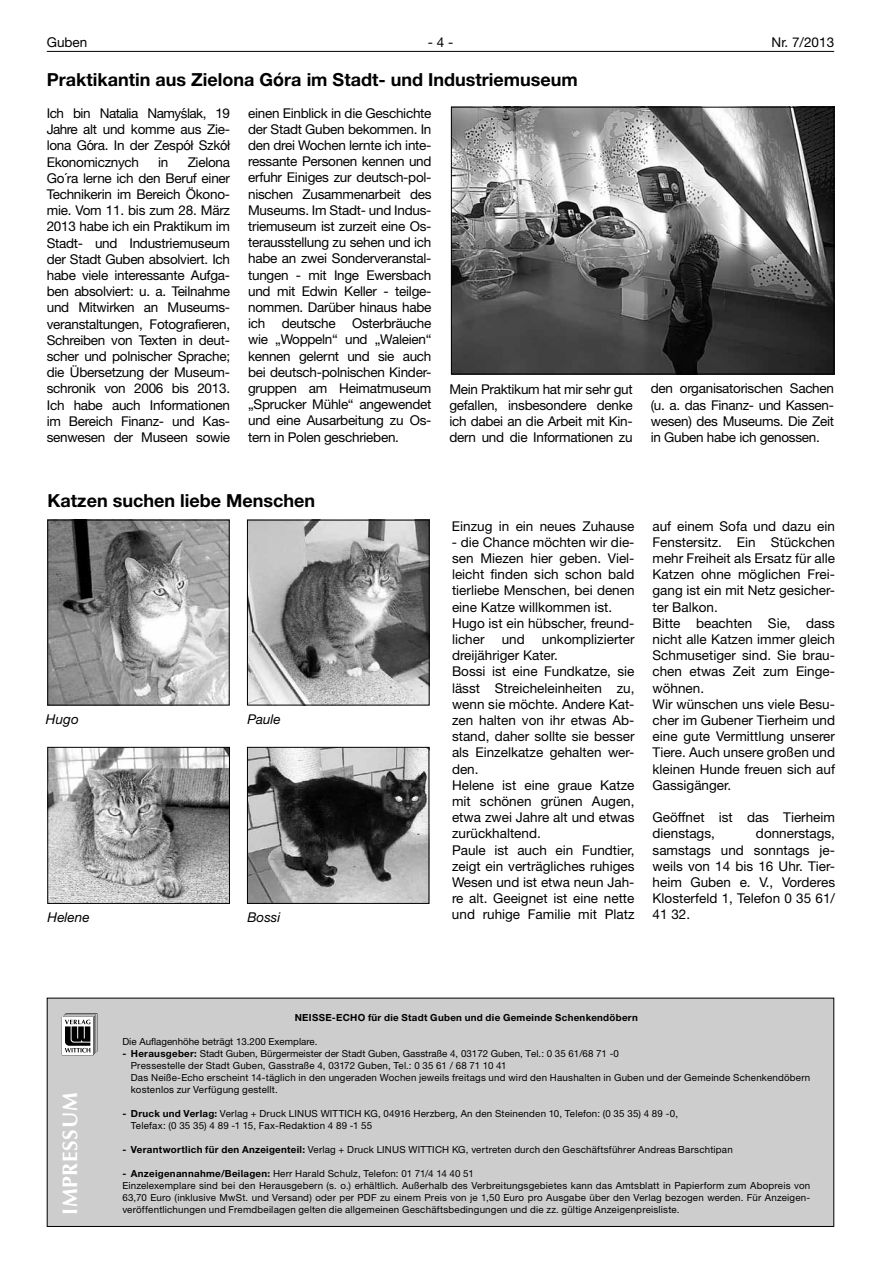
<style>
.page{position:relative;width:881px;height:1263px;background:#fff}
.page>*{position:absolute;margin:0;border:0;box-sizing:border-box;transform-origin:0 0}
.t1{font:700 21px "Optima LT";letter-spacing:.035em;color:#fff}
.t2{font:700 18px "Helvetica Neue LT";color:#000}
.t3{font:13.5px/16.2px "Helvetica Neue LT";color:#000;text-align:justify}
.t4{font:13.5px/16.2px "Helvetica Neue LT";letter-spacing:-.02em;color:#000}
.t5{font:italic 13.5px "Helvetica Neue LT";color:#000}
.t6{font:9.75px/12px "Helvetica Neue LT";letter-spacing:.02em;color:#000}
.t7{font:700 9.75px "Helvetica Neue LT";letter-spacing:.03em;color:#000}
.t8{font:9.75px "Helvetica Neue LT";color:#000}
.s1{font-family:"H Accents"}
.s2{font-weight:700}
</style>
<div class="page">
<hr style="left:47px;top:51px;width:786px;height:1px;background:#000">
<img style="left:453px;top:109px;width:378px;height:263px">
<div style="left:451px;top:107px;width:382px;height:267px;border:1px solid #000"></div>
<img style="left:50px;top:522px;width:177px;height:181px">
<img style="left:249px;top:749px;width:178px;height:152px">
<div style="left:247px;top:747px;width:182px;height:156px;border:1px solid #000"></div>
<img style="left:50px;top:749px;width:177px;height:152px">
<div style="left:48px;top:747px;width:181px;height:156px;border:1px solid #000"></div>
<img style="left:249px;top:522px;width:178px;height:181px">
<div style="left:247px;top:520px;width:182px;height:185px;border:1px solid #000"></div>
<div style="left:47px;top:998px;width:786px;height:228px;background:#cecdcd"></div>
<div style="left:47px;top:998px;width:786px;height:229px;border:1px solid #000"></div>
<svg style="left:62px;top:1013px;width:35px;height:42px"></svg>
<p class="t3" style="left:47px;top:34px;width:42px">Guben</p>
<p class="t3" style="left:427px;top:34px;width:27px">-4-</p>
<p class="t3" style="left:771px;top:34px;width:64px">Nr. 7/2013</p>
<h2 class="t2" style="left:47px;top:69px;width:532px">Praktikantin aus Zielona G<span class="s1">o´</span>ra im Stadt- und Industriemuseum</h2>
<p class="t4" style="left:47px;top:105px;width:187px">Ich bin Natalia Namy<span class="s1">s´</span>lak, 19<br>Jahre alt und komme aus Zie&shy;lona G<span class="s1">o´</span>ra. In der Zesp<span class="s1">o´Ω</span> Szk<span class="s1">o´Ω<br></span>Ekonomicznych</p>
<p class="t3" style="left:47px;top:153px;width:185px;text-indent:141px">Zielona Go´ra lerne ich den Beruf einer Technikerin im Bereich Ökono&shy;mie. Vom 11. bis zum 28. März 2013 habe ich ein Praktikum im Stadt- und Industriemuseum der Stadt Guben absolviert. Ich habe viele interessante Aufga&shy;ben absolviert: u. a. Teilnahme und Mitwirken an Museums&shy;veranstaltungen, Fotografieren, Schreiben von Texten in deut&shy;scher und polnischer Sprache; die Übersetzung der Museum&shy;schronik von 2006 bis 2013.<br>Ich habe auch Informationen im Bereich Finanz- und Kas&shy;senwesen der Museen sowie</p>
<p class="t3" style="left:158px;top:153px;width:12px">in</p>
<p class="t3" style="left:248px;top:104px;width:185px">einen Einblick in die Geschichte der Stadt Guben bekommen. In den drei Wochen lernte ich inte&shy;ressante Personen kennen und erfuhr Einiges zur deutsch-pol&shy;nischen Zusammenarbeit des Museums. Im Stadt- und Indus&shy;triemuseum ist zurzeit eine Os&shy;terausstellung zu sehen und ich habe an zwei Sonderveranstal&shy;tungen - mit Inge Ewersbach und mit Edwin Keller - teilge&shy;nommen. Darüber hinaus habe ich deutsche Osterbräuche wie „Woppeln“ und „Waleien“ kennen gelernt und sie auch bei deutsch-polnischen Kinder&shy;gruppen am Heimatmuseum „Sprucker Mühle“ angewendet und eine Ausarbeitung zu Os&shy;tern in Polen geschrieben.</p>
<p class="t3" style="left:449px;top:380px;width:185px">Mein Praktikum hat mir sehr gut gefallen, insbesondere denke ich dabei an die Arbeit mit Kin&shy;dern und die Informationen zu</p>
<p class="t3" style="left:650px;top:380px;width:185px">den organisatorischen Sachen (u. a. das Finanz- und Kassen&shy;wesen) des Museums. Die Zeit in Guben habe ich genossen.</p>
<h2 class="t2" style="left:48px;top:490px;width:269px">Katzen suchen liebe Menschen</h2>
<p class="t5" style="left:46px;top:711px;width:34px">Hugo</p>
<p class="t5" style="left:247px;top:711px;width:35px">Paule</p>
<p class="t5" style="left:48px;top:909px;width:43px">Helene</p>
<p class="t5" style="left:247px;top:909px;width:34px">Bossi</p>
<p class="t3" style="left:452px;top:517px;width:184px">Einzug in ein neues Zuhause</p>
<p class="t3" style="left:452px;top:534px;width:184px;text-align:left">- die Chance möchten wir die&shy;sen Miezen hier geben. Viel&shy;leicht finden sich schon bald tierliebe Menschen, bei denen eine Katze willkommen ist.<br>Hugo ist ein hübscher, freund&shy;licher</p>
<p class="t3" style="left:452px;top:631px;width:184px;text-align:left;text-indent:90px">unkomplizierter dreijähriger Kater.<br>Bossi ist eine Fundkatze, sie lässt Streicheleinheiten zu, wenn sie möchte. Andere Kat&shy;zen halten von ihr etwas Ab&shy;stand, daher sollte sie besser als Einzelkatze gehalten wer&shy;den.<br>Helene ist eine graue Katze mit schönen grünen Augen, etwa zwei Jahre alt und etwas zurückhaltend.<br>Paule ist auch ein Fundtier, zeigt ein verträgliches ruhiges<br>Wesen und ist etwa neun Jah&shy;re alt. Geeignet ist eine nette und ruhige Familie mit Platz</p>
<p class="t3" style="left:501px;top:631px;width:25px">und</p>
<p class="t3" style="left:652px;top:517px;width:184px;text-align:left">auf einem Sofa und dazu ein<br>Fenstersitz. Ein Stückchen mehr Freiheit als Ersatz für alle<br>Katzen ohne möglichen Frei&shy;gang ist ein mit Netz gesicher&shy;ter Balkon.<br>Bitte beachten Sie, dass nicht alle Katzen immer gleich<br>Schmusetiger sind. Sie brau&shy;chen etwas Zeit zum Einge&shy;wöhnen.<br>Wir wünschen uns viele Besu&shy;cher im Gubener Tierheim und eine gute Vermittlung unserer<br>Tiere. Auch unsere großen und kleinen Hunde freuen sich auf<br>Gassigänger.</p>
<p class="t3" style="left:652px;top:809px;width:184px">Geöffnet ist das Tierheim dienstags,</p>
<p class="t3" style="left:652px;top:825px;width:184px;text-indent:103px">donnerstags, samstags und sonntags je&shy;weils von 14 bis 16 Uhr. Tier&shy;heim Guben e. V., Vorderes Klosterfeld 1, Telefon 0 35 61/ 41 32.</p>
<h1 class="t1" style="left:58px;top:1215px;width:124px;rotate:-90deg">IMPRESSUM</h1>
<p class="t7" style="left:295px;top:1011px;width:344px">NEISSE-ECHO für die Stadt Guben und die Gemeinde Schenkendöbern</p>
<p class="t8" style="left:122px;top:1035px;width:197px">Die Auflagenhöhe beträgt 13.200 Exemplare.</p>
<p class="t6" style="left:131px;top:1047px;width:680px;text-indent:-9px"><span class="s2">- Herausgeber:</span> Stadt Guben, Bürgermeister der Stadt Guben, Gasstraße 4, 03172 Guben, Tel.: 0 35 61/68 71 -0<br>Pressestelle der Stadt Guben, Gasstraße 4, 03172 Guben, Tel.: 0 35 61 / 68 71 10 41<br>Das Neiße-Echo erscheint 14-täglich in den ungeraden Wochen jeweils freitags und wird den Haushalten in Guben und der Gemeinde Schenkendöbern kostenlos zur Verfügung gestellt.</p>
<p class="t6" style="left:131px;top:1107px;width:548px;text-indent:-9px"><span class="s2">- Druck und Verlag:</span> Verlag + Druck LINUS WITTICH KG, 04916 Herzberg, An den Steinenden 10, Telefon: (0 35 35) 4 89 -0,<br>Telefax: (0 35 35) 4 89 -1 15, Fax-Redaktion 4 89 -1 55</p>
<p class="t6" style="left:122px;top:1143px;width:611px"><span class="s2">- Verantwortlich für den Anzeigenteil:</span> Verlag + Druck LINUS WITTICH KG, vertreten durch den Geschäftsführer Andreas Barschtipan</p>
<p class="t6" style="left:122px;top:1167px;width:689px"><span class="s2">- Anzeigenannahme/Beilagen:</span> Herr Harald Schulz, Telefon: 01 71/4 14 40 51<br>Einzelexemplare sind bei den Herausgebern (s. o.) erhältlich. Außerhalb des Verbreitungsgebietes kann das Amtsblatt in Papierform zum Abopreis von<br>63,70 Euro -(inklusive MwSt. und Versand) oder per PDF zu einem Preis von je 1,50 Euro pro Ausgabe über den Verlag bezogen werden. Für Anzeigen-</p>
<p class="t6" style="left:122px;top:1203px;width:558px">veröffentlichungen und Fremdbeilagen gelten die allgemeinen Geschäftsbedingungen und die zz. gültige Anzeigenpreisliste.</p>
</div>
